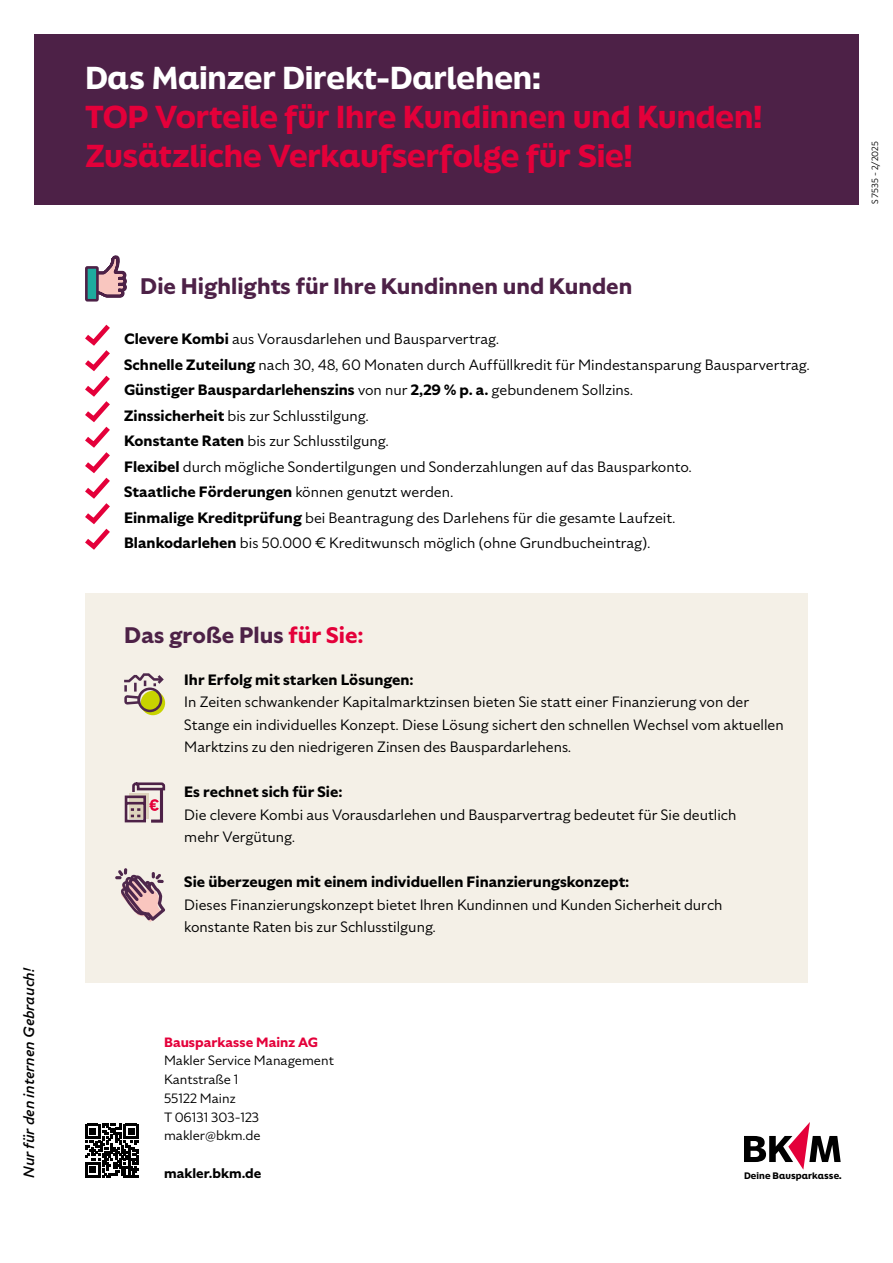
<style>
.page{position:relative;width:893px;height:1263px;background:#fff}
.page>*{position:absolute;margin:0;border:0;box-sizing:border-box;transform-origin:0 0}
.t1{font:900 30px "Final Six";letter-spacing:-.005em;color:#e4003a}
.t2{font:900 30px "Final Six";letter-spacing:-.005em;color:#fff}
.t3{font:700 22.5px "Specter";color:#4d2147}
.t4{font:15px/22.5px "Specter";color:#000}
.t5{font:700 15px "Specter";color:#000}
.t6{font:italic 500 15px "Specter";color:#000}
.t7{font:13.5px/18.8px "Specter";color:#000}
.t8{font:700 13.5px "Specter";color:#e4003a}
.t9{font:700 13.5px "Specter";color:#000}
.t10{font:9px "Specter";color:#000}
.t11{font:900 8.85px "Final Six";letter-spacing:.01em;color:#000}
.s1{font-weight:700}
.s2{font-weight:400}
.s3{color:#e4003a}
</style>
<div class="page">
<div style="left:34px;top:34px;width:825px;height:170px;background:#4d2147"></div>
<svg style="left:744px;top:1122px;width:97px;height:47px"></svg>
<svg style="left:85px;top:324px;width:25px;height:226px"></svg>
<svg style="left:99px;top:255px;width:28px;height:43px"></svg>
<div style="left:86px;top:267px;width:11px;height:33px;background:#1dab9e"></div>
<div style="left:85px;top:266px;width:14px;height:36px;border:3px solid #4d2147"></div>
<div style="left:85px;top:593px;width:723px;height:389px;background:#f4f0e7"></div>
<svg style="left:124px;top:782px;width:42px;height:41px"></svg>
<svg style="left:115px;top:868px;width:50px;height:54px"></svg>
<svg style="left:141px;top:691px;width:24px;height:24px"></svg>
<svg style="left:124px;top:673px;width:40px;height:39px"></svg>
<svg style="left:85px;top:1123px;width:54px;height:54px"></svg>
<p class="t6" style="left:19px;top:1178px;width:212px;rotate:-90deg">Nur für den internen Gebrauch!</p>
<p class="t2" style="left:85px;top:56px;width:457px">Das Mainzer Direkt-Darlehen:</p>
<p class="t1" style="left:85px;top:95px;width:678px">TOP Vorteile für Ihre Kundinnen und Kunden!</p>
<p class="t1" style="left:85px;top:134px;width:549px">Zusätzliche Verkaufserfolge für Sie!</p>
<p class="t3" style="left:140px;top:271px;width:494px">Die Highlights für Ihre Kundinnen und Kunden</p>
<p class="t4" style="left:124px;top:328px;width:377px"><span class="s1">Clevere Kombi</span> aus Vorausdarlehen und Bausparvertrag.</p>
<p class="t4" style="left:124px;top:353px;width:687px"><span class="s1">Schnelle Zuteilung</span> nach 30, 48, 60 Monaten durch Auffüllkredit für Mindestansparung Bausparvertrag.</p>
<p class="t5" style="left:124px;top:380px;width:511px">Günstiger Bauspardarlehenszins <span class="s2">von nur</span> 2,29 % p. a. <span class="s2">gebundenem Sollzins.</span></p>
<p class="t4" style="left:124px;top:404px;width:246px"><span class="s1">Zinssicherheit</span> bis zur Schlusstilgung.</p>
<p class="t4" style="left:124px;top:430px;width:266px"><span class="s1">Konstante Raten</span> bis zur Schlusstilgung.</p>
<p class="t4" style="left:124px;top:455px;width:569px"><span class="s1">Flexibel</span> durch mögliche Sondertilgungen und Sonderzahlungen auf das Bausparkonto.</p>
<p class="t5" style="left:124px;top:482px;width:331px">Staatliche Förderungen <span class="s2">können genutzt werden.</span></p>
<p class="t4" style="left:124px;top:506px;width:553px"><span class="s1">Einmalige Kreditprüfung</span> bei Beantragung des Darlehens für die gesamte Laufzeit.</p>
<p class="t4" style="left:124px;top:532px;width:528px"><span class="s1">Blankodarlehen</span> bis 50.000 € Kreditwunsch möglich (ohne Grundbucheintrag).</p>
<p class="t3" style="left:124px;top:620px;width:241px">Das große Plus <span class="s3">für Sie:</span></p>
<p class="t5" style="left:184px;top:669px;width:231px">Ihr Erfolg mit starken Lösungen:</p>
<p class="t4" style="left:184px;top:690px;width:601px">In Zeiten schwankender Kapitalmarktzinsen bieten Sie statt einer Finanzierung von der<br>Stange ein individuelles Konzept. Diese Lösung sichert den schnellen Wechsel vom aktuellen<br>Marktzins zu den niedrigeren Zinsen des Bauspardarlehens.</p>
<p class="t5" style="left:184px;top:782px;width:160px">Es rechnet sich für Sie:</p>
<p class="t4" style="left:184px;top:803px;width:554px">Die clevere Kombi aus Vorausdarlehen und Bausparvertrag bedeutet für Sie deutlich mehr Vergütung.</p>
<p class="t5" style="left:184px;top:872px;width:447px">Sie überzeugen mit einem individuellen Finanzierungskonzept:</p>
<p class="t4" style="left:184px;top:893px;width:540px">Dieses Finanzierungskonzept bietet Ihren Kundinnen und Kunden Sicherheit durch</p>
<p class="t4" style="left:184px;top:915px;width:253px">konstante Raten bis zur Schlusstilgung.</p>
<p class="t10" style="left:869px;top:204px;width:64px;rotate:-90deg">S 7535 - 2/2025</p>
<p class="t8" style="left:164px;top:1033px;width:155px">Bausparkasse Mainz AG</p>
<p class="t7" style="left:164px;top:1051px;width:171px">Makler Service Management<br>Kantstraße 1</p>
<p class="t7" style="left:164px;top:1089px;width:73px">55122 Mainz</p>
<p class="t7" style="left:164px;top:1107px;width:97px">T 06131 303-123</p>
<p class="t7" style="left:164px;top:1126px;width:98px">makler@bkm.de</p>
<p class="t9" style="left:164px;top:1164px;width:99px">makler.bkm.de</p>
<p class="t11" style="left:744px;top:1169px;width:99px">Deine Bausparkasse.</p>
</div>
